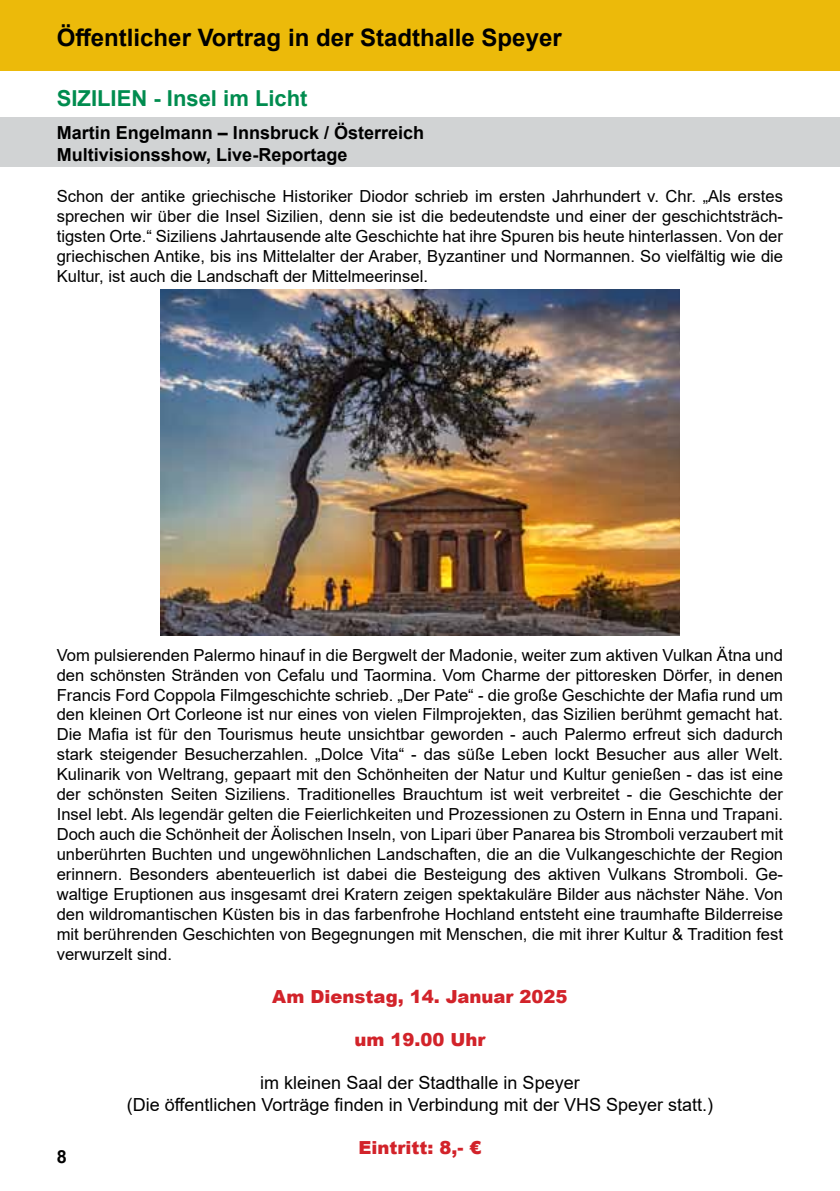
<style>
.page{position:relative;width:840px;height:1191px;background:#fff}
.page>*{position:absolute;margin:0;border:0;box-sizing:border-box;transform-origin:0 0}
.t1{font:700 24px "Arial";color:#000}
.t2{font:700 22px "Arial";color:#008c4f}
.t3{font:18px/21.6px "Arial";color:#000;text-align:center}
.t4{font:700 18px/21.6px "Arial";color:#000}
.t5{font:900 18px "Arial";color:#d2232a}
.t6{font:16.6px/20px "Arial";color:#000;text-align:justify}
</style>
<div class="page">
<div style="left:0;top:0;width:839px;height:71px;background:#ecba0a"></div>
<div style="left:0;top:118px;width:839px;height:49px;background:#d1d3d4"></div>
<img style="left:160px;top:289px;width:519px;height:346px">
<h1 class="t1" style="left:57px;top:20px;width:506px">Öffentlicher Vortrag in der Stadthalle Speyer</h1>
<h2 class="t2" style="left:57px;top:83px;width:252px">SIZILIEN - Insel im Licht</h2>
<p class="t4" style="left:57px;top:122px;width:369px">Martin Engelmann – Innsbruck / Österreich<br>Multivisionsshow, Live-Reportage</p>
<p class="t6" style="left:57px;top:186px;width:727px">Schon der antike griechische Historiker Diodor schrieb im ersten Jahrhundert v. Chr. „Als erstes sprechen wir über die Insel Sizilien, denn sie ist die bedeutendste und einer der geschichtsträch&shy;tigsten Orte.“ Siziliens Jahrtausende alte Geschichte hat ihre Spuren bis heute hinterlassen. Von der griechischen Antike, bis ins Mittelalter der Araber, Byzantiner und Normannen. So vielfältig wie die Kultur, ist auch die Landschaft der Mittelmeerinsel.</p>
<p class="t6" style="left:57px;top:645px;width:727px">Vom pulsierenden Palermo hinauf in die Bergwelt der Madonie, weiter zum aktiven Vulkan Ätna und den schönsten Stränden von Cefalu und Taormina. Vom Charme der pittoresken Dörfer, in denen Francis Ford Coppola Filmgeschichte schrieb. „Der Pate“ - die große Geschichte der Mafia rund um den kleinen Ort Corleone ist nur eines von vielen Filmprojekten, das Sizilien berühmt gemacht hat.<br>Die Mafia ist für den Tourismus heute unsichtbar geworden - auch Palermo erfreut sich dadurch stark steigender Besucherzahlen. „Dolce Vita“ - das süße Leben lockt Besucher aus aller Welt.<br>Kulinarik von Weltrang, gepaart mit den Schönheiten der Natur und Kultur genießen - das ist eine der schönsten Seiten Siziliens. Traditionelles Brauchtum ist weit verbreitet - die Geschichte der Insel lebt. Als legendär gelten die Feierlichkeiten und Prozessionen zu Ostern in Enna und Trapani.<br>Doch auch die Schönheit der Äolischen Inseln, von Lipari über Panarea bis Stromboli verzaubert mit unberührten Buchten und ungewöhnlichen Landschaften, die an die Vulkangeschichte der Region erinnern. Besonders abenteuerlich ist dabei die Besteigung des aktiven Vulkans Stromboli. Ge&shy;waltige Eruptionen aus insgesamt drei Kratern zeigen spektakuläre Bilder aus nächster Nähe. Von den wildromantischen Küsten bis in das farbenfrohe Hochland entsteht eine traumhafte Bilderreise mit berührenden Geschichten von Begegnungen mit Menschen, die mit ihrer Kultur &amp; Tradition fest verwurzelt sind.</p>
<p class="t5" style="left:272px;top:983px;width:297px">Am Dienstag, 14. Januar 2025</p>
<p class="t5" style="left:354px;top:1026px;width:133px">um 19.00 Uhr</p>
<p class="t3" style="left:127px;top:1072px;width:587px">im kleinen Saal der Stadthalle in Speyer<br>(Die öffentlichen Vorträge finden in Verbindung mit der VHS Speyer statt.)</p>
<p class="t5" style="left:358px;top:1134px;width:124px">Eintritt: 8,- €</p>
<p class="t4" style="left:57px;top:1145px;width:12px">8</p>
</div>
